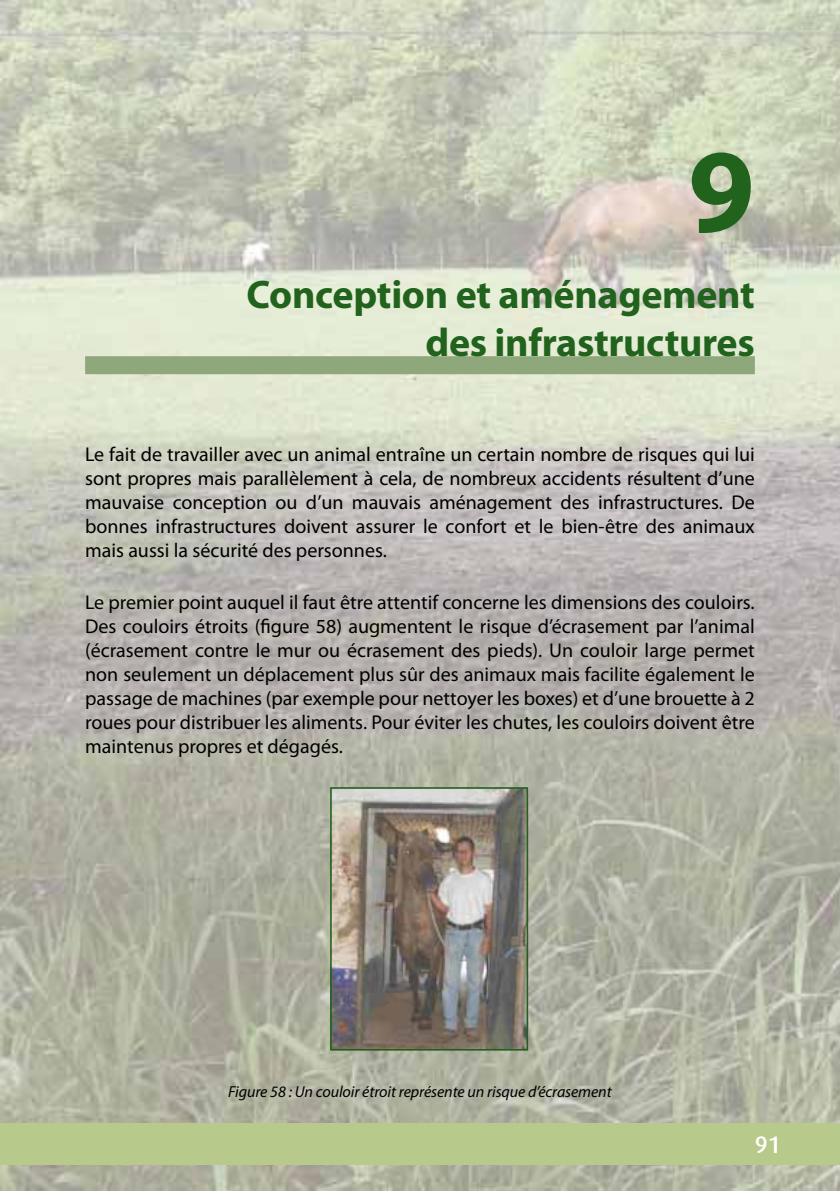
<style>
.page{position:relative;width:840px;height:1191px;background:#fff}
.page>*{position:absolute;margin:0;border:0;box-sizing:border-box;transform-origin:0 0}
.t1{font:700 120px "Myriad Pro";color:#21621d}
.t2{font:700 40px/48px "Myriad Pro";letter-spacing:-.01em;color:#21621d;text-align:right}
.t3{font:500 24px "Dax";color:#fff}
.t4{font:20px/24px "Myriad Pro";color:#000;text-align:justify}
.t5{font:italic 16px "Myriad Pro";letter-spacing:-.005em;color:#000}
</style>
<div class="page">
<img style="left:0;top:0;width:839px;height:1191px">
<div style="left:0;top:1123px;width:839px;height:41px;background:#b8ca8b"></div>
<div style="left:85px;top:356px;width:669px;height:18px;background:#8ea87b"></div>
<img style="left:333px;top:790px;width:192px;height:257px">
<div style="left:330px;top:787px;width:198px;height:263px;border:2px solid #21621d"></div>
<h1 class="t1" style="left:687px;top:113px;width:68px">9</h1>
<h2 class="t2" style="left:246px;top:269px;width:509px">Conception et aménagement des infrastructures</h2>
<p class="t4" style="left:85px;top:442px;width:671px">Le fait de travailler avec un animal entraîne un certain nombre de risques qui lui sont propres mais parallèlement à cela, de nombreux accidents résultent d’une mauvaise conception ou d’un mauvais aménagement des infrastructures. De bonnes infrastructures doivent assurer le confort et le bien-être des animaux mais aussi la sécurité des personnes.</p>
<p class="t4" style="left:85px;top:590px;width:671px">Le premier point auquel il faut être attentif concerne les dimensions des couloirs.<br>Des couloirs étroits (figure 58) augmentent le risque d’écrasement par l’animal (écrasement contre le mur ou écrasement des pieds). Un couloir large permet non seulement un déplacement plus sûr des animaux mais facilite également le passage de machines (par exemple pour nettoyer les boxes) et d’une brouette à 2 roues pour distribuer les aliments. Pour éviter les chutes, les couloirs doivent être maintenus propres et dégagés.</p>
<p class="t5" style="left:228px;top:1082px;width:385px">Figure 58 : Un couloir étroit représente un risque d’écrasement</p>
<p class="t3" style="left:754px;top:1131px;width:28px">91</p>
</div>
